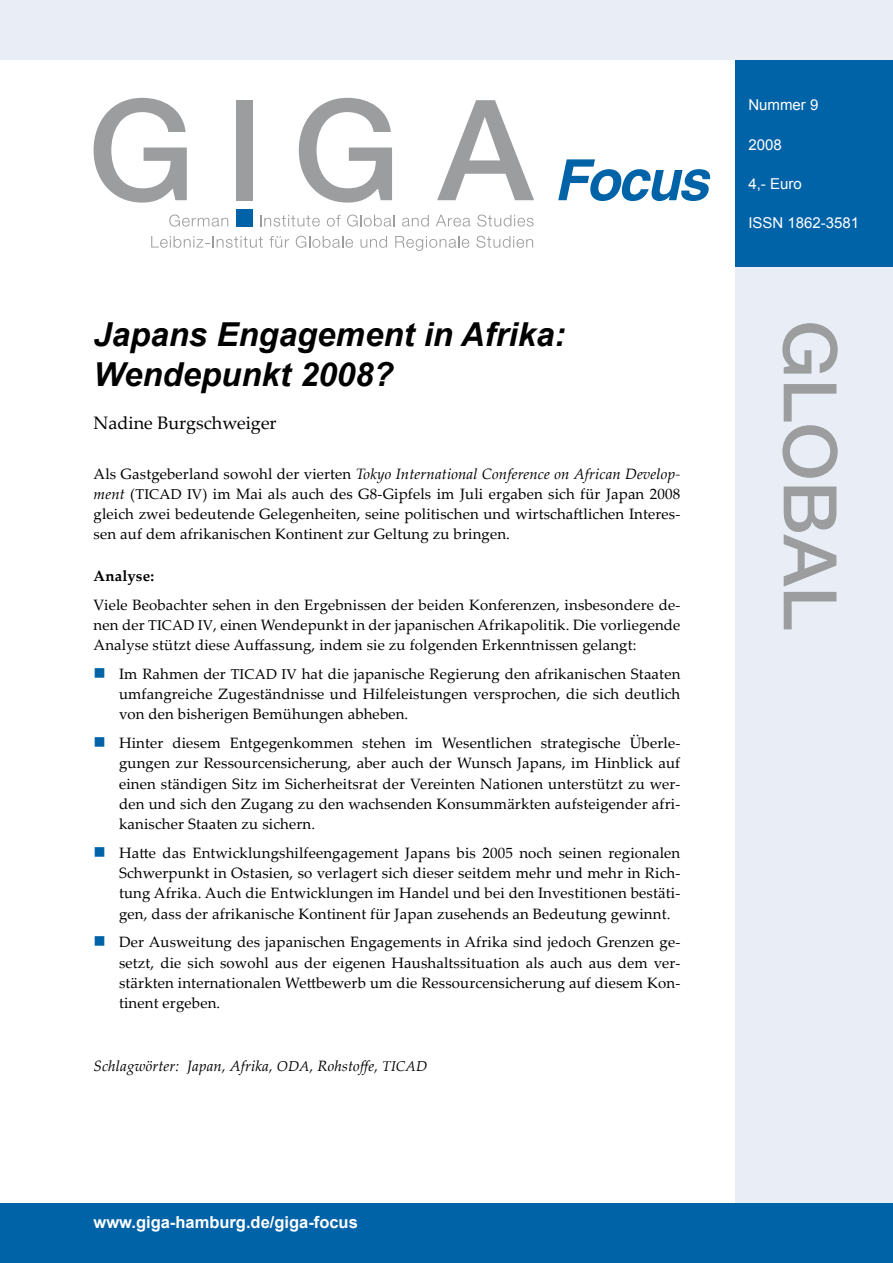
<style>
.page{position:relative;width:893px;height:1263px;background:#fff}
.page>*{position:absolute;margin:0;border:0;box-sizing:border-box;transform-origin:0 0}
.t1{font:italic 700 33px/39.6px "Arial";color:#000}
.t2{font:18px "Palatino Linotype";color:#000}
.t3{font:700 16.5px "Arial";color:#fff}
.t4{font:16.5px "Wingdings";color:#0063a8}
.t5{font:15px/20.2px "Palatino Linotype";letter-spacing:.01em;color:#000;text-align:justify}
.t6{font:italic 15px "Palatino Linotype";letter-spacing:.01em;color:#000}
.t7{font:15px "Arial";color:#fff}
.t8{font:700 15px "Palatino Linotype";letter-spacing:.01em;color:#000}
.s1{font-style:italic}
.s2{font-size:14.25px}
</style>
<div class="page">
<div style="left:736px;top:60px;width:157px;height:207px;background:#0063a8"></div>
<div style="left:736px;top:268px;width:157px;height:995px;background:#e8edf6"></div>
<div style="left:0;top:1203px;width:893px;height:60px;background:#0063a8"></div>
<div style="left:0;top:0;width:893px;height:60px;background:#e8edf6"></div>
<svg style="left:782px;top:323px;width:56px;height:51px"></svg>
<svg style="left:782px;top:384px;width:56px;height:94px"></svg>
<svg style="left:784px;top:486px;width:52px;height:143px"></svg>
<svg style="left:169px;top:215px;width:59px;height:12px"></svg>
<svg style="left:260px;top:215px;width:60px;height:12px"></svg>
<svg style="left:327px;top:215px;width:14px;height:12px"></svg>
<svg style="left:347px;top:215px;width:47px;height:12px"></svg>
<svg style="left:402px;top:215px;width:27px;height:12px"></svg>
<svg style="left:436px;top:215px;width:34px;height:12px"></svg>
<svg style="left:477px;top:215px;width:57px;height:12px"></svg>
<svg style="left:151px;top:236px;width:112px;height:12px"></svg>
<svg style="left:269px;top:236px;width:20px;height:12px"></svg>
<svg style="left:296px;top:236px;width:57px;height:12px"></svg>
<svg style="left:360px;top:236px;width:27px;height:12px"></svg>
<svg style="left:395px;top:236px;width:74px;height:15px"></svg>
<svg style="left:476px;top:236px;width:57px;height:12px"></svg>
<div style="left:236px;top:100px;width:17px;height:100px;background:#9c9d9f"></div>
<svg style="left:94px;top:98px;width:93px;height:105px"></svg>
<svg style="left:299px;top:98px;width:93px;height:105px"></svg>
<svg style="left:437px;top:100px;width:97px;height:100px"></svg>
<div style="left:236px;top:209px;width:17px;height:17px;background:#0063a8"></div>
<svg style="left:558px;top:159px;width:153px;height:42px"></svg>
<h1 class="t1" style="left:94px;top:316px;width:473px">Japans Engagement in Afrika:<br>Wendepunkt 2008?</h1>
<p class="t2" style="left:94px;top:410px;width:185px">Nadine Burgschweiger</p>
<p class="t5" style="left:94px;top:463px;width:588px">Als Gastgeberland sowohl der vierten <span class="s1">Tokyo International Conference on African Develop&shy;ment</span> (<span class="s2">TICAD IV</span>) im Mai als auch des G8-Gipfels im Juli ergaben sich für Japan 2008 gleich zwei bedeutende Gelegenheiten, seine politischen und wirtschaftlichen Interes&shy;sen auf dem afrikanischen Kontinent zur Geltung zu bringen.</p>
<p class="t8" style="left:94px;top:565px;width:62px">Analyse:</p>
<p class="t5" style="left:94px;top:594px;width:588px">Viele Beobachter sehen in den Ergebnissen der beiden Konferenzen, insbesondere de&shy;nen der <span class="s2">TICAD IV</span>, einen Wendepunkt in der japanischen Afrikapolitik. Die vorliegende Analyse stützt diese Auffassung, indem sie zu folgenden Erkenntnissen gelangt:</p>
<p class="t5" style="left:119px;top:663px;width:563px">Im Rahmen der <span class="s2">TICAD IV</span> hat die japanische Regierung den afrikanischen Staaten umfangreiche Zugeständnisse und Hilfeleistungen versprochen, die sich deutlich von den bisherigen Bemühungen abheben.</p>
<p class="t5" style="left:119px;top:732px;width:563px">Hinter diesem Entgegenkommen stehen im Wesentlichen strategische Überle&shy;gungen zur Ressourcensicherung, aber auch der Wunsch Japans, im Hinblick auf einen ständigen Sitz im Sicherheitsrat der Vereinten Nationen unterstützt zu wer&shy;den und sich den Zugang zu den wachsenden Konsummärkten aufsteigender afri&shy;kanischer Staaten zu sichern.</p>
<p class="t5" style="left:119px;top:842px;width:563px">Hatte das Entwicklungshilfeengagement Japans bis 2005 noch seinen regionalen Schwerpunkt in Ostasien, so verlagert sich dieser seitdem mehr und mehr in Rich&shy;tung Afrika. Auch die Entwicklungen im Handel und bei den Investitionen bestäti&shy;gen, dass der afrikanische Kontinent für Japan zusehends an Bedeutung gewinnt.</p>
<p class="t5" style="left:119px;top:932px;width:563px">Der Ausweitung des japanischen Engagements in Afrika sind jedoch Grenzen ge&shy;setzt, die sich sowohl aus der eigenen Haushaltssituation als auch aus dem ver&shy;stärkten internationalen Wettbewerb um die Ressourcensicherung auf diesem Kon&shy;tinent ergeben.</p>
<p class="t4" style="left:94px;top:664px;width:14px">■</p>
<p class="t4" style="left:94px;top:733px;width:14px">■</p>
<p class="t4" style="left:94px;top:843px;width:14px">■</p>
<p class="t4" style="left:94px;top:933px;width:14px">■</p>
<p class="t6" style="left:94px;top:1055px;width:335px">Schlagwörter: Japan, Afrika, <span class="s2">ODA</span>, Rohstoffe, <span class="s2">TICAD</span></p>
<p class="t3" style="left:94px;top:1211px;width:266px">www.giga-hamburg.de/giga-focus</p>
<p class="t7" style="left:748px;top:95px;width:72px">Nummer 9</p>
<p class="t7" style="left:748px;top:134px;width:35px">2008</p>
<p class="t7" style="left:748px;top:174px;width:55px">4,- Euro</p>
<p class="t7" style="left:748px;top:213px;width:112px">ISSN 1862-3581</p>
</div>
